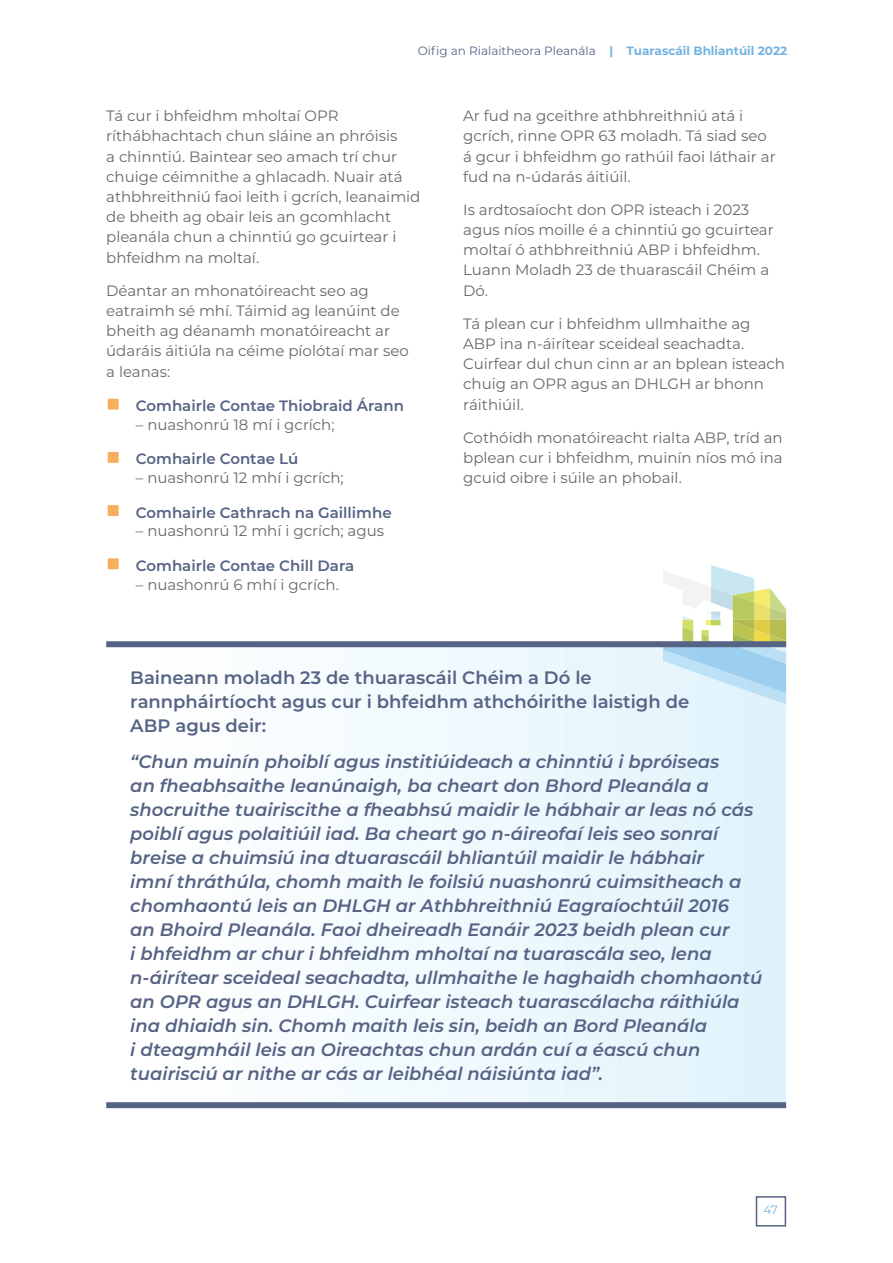
<style>
.page{position:relative;width:893px;height:1263px;background:#fff}
.page>*{position:absolute;margin:0;border:0;box-sizing:border-box;transform-origin:0 0}
.t1{font:italic 600 18px/24px "Montserrat";color:#566385}
.t2{font:600 18px/24px "Montserrat";color:#566385}
.t3{font:15px/20.2px "Montserrat";color:#68686b}
.t4{font:600 15px "Montserrat";color:#566385}
.t5{font:12px "Montserrat";color:#566385}
.t6{font:12px "Montserrat";color:#72b3e1}
.s1{font-weight:700;color:#72b3e2}
.s2{font-weight:700;color:#72b3e1}
</style>
<div class="page">
<div style="left:756px;top:1196px;width:30px;height:31px;border:2px solid #566385"></div>
<svg style="left:106px;top:647px;width:680px;height:455px"></svg>
<svg style="left:663px;top:565px;width:123px;height:140px"></svg>
<div style="left:106px;top:641px;width:680px;height:6px;background:#566385"></div>
<div style="left:106px;top:1102px;width:680px;height:6px;background:#566385"></div>
<div style="left:107px;top:398px;width:12px;height:12px;background:#f8af5d"></div>
<div style="left:106px;top:397px;width:14px;height:14px;border:2px solid #fff"></div>
<div style="left:107px;top:451px;width:12px;height:13px;background:#f8af5d"></div>
<div style="left:106px;top:450px;width:14px;height:14px;border:2px solid #fff"></div>
<div style="left:107px;top:504px;width:12px;height:13px;background:#f8af5d"></div>
<div style="left:106px;top:504px;width:14px;height:14px;border:2px solid #fff"></div>
<div style="left:107px;top:558px;width:12px;height:12px;background:#f8af5d"></div>
<div style="left:106px;top:557px;width:14px;height:14px;border:2px solid #fff"></div>
<p class="t5" style="left:418px;top:46px;width:371px">Oifig an Rialaitheora Pleanála <span class="s1">|</span> <span class="s2">Tuarascáil Bhliantúil 2022</span></p>
<p class="t3" style="left:106px;top:106px;width:316px">Tá cur i bhfeidhm mholtaí OPR ríthábhachtach chun sláine an phróisis<br>a chinntiú. Baintear seo amach trí chur chuige céimnithe a ghlacadh. Nuair atá athbhreithniú faoi leith i gcrích, leanaimid de bheith ag obair leis an gcomhlacht pleanála chun a chinntiú go gcuirtear i bhfeidhm na moltaí.</p>
<p class="t3" style="left:106px;top:281px;width:304px">Déantar an mhonatóireacht seo ag eatraimh sé mhí. Táimid ag leanúint de bheith ag déanamh monatóireacht ar údaráis áitiúla na céime píolótaí mar seo a leanas:</p>
<p class="t4" style="left:136px;top:399px;width:269px">Comhairle Contae Thiobraid Árann</p>
<p class="t3" style="left:136px;top:415px;width:200px">– nuashonrú 18 mí i gcrích;</p>
<p class="t4" style="left:136px;top:453px;width:164px">Comhairle Contae Lú</p>
<p class="t3" style="left:136px;top:468px;width:209px">– nuashonrú 12 mhí i gcrích;</p>
<p class="t4" style="left:136px;top:506px;width:257px">Comhairle Cathrach na Gaillimhe</p>
<p class="t3" style="left:136px;top:522px;width:250px">– nuashonrú 12 mhí i gcrích; agus</p>
<p class="t4" style="left:136px;top:559px;width:220px">Comhairle Contae Chill Dara</p>
<p class="t3" style="left:136px;top:575px;width:204px">– nuashonrú 6 mhí i gcrích.</p>
<p class="t3" style="left:463px;top:106px;width:314px">Ar fud na gceithre athbhreithniú atá i gcrích, rinne OPR 63 moladh. Tá siad seo á gcur i bhfeidhm go rathúil faoi láthair ar fud na n-údarás áitiúil.</p>
<p class="t3" style="left:463px;top:200px;width:312px">Is ardtosaíocht don OPR isteach i 2023 agus níos moille é a chinntiú go gcuirtear moltaí ó athbhreithniú ABP i bhfeidhm.<br>Luann Moladh 23 de thuarascáil Chéim a<br>Dó.</p>
<p class="t3" style="left:463px;top:314px;width:323px">Tá plean cur i bhfeidhm ullmhaithe ag<br>ABP ina n-áirítear sceideal seachadta.<br>Cuirfear dul chun cinn ar an bplean isteach chuig an OPR agus an DHLGH ar bhonn ráithiúil.</p>
<p class="t3" style="left:463px;top:428px;width:321px;text-align:justify">Cothóidh monatóireacht rialta ABP, tríd an bplean cur i bhfeidhm, muinín níos mó ina gcuid oibre i súile an phobail.</p>
<p class="t2" style="left:130px;top:666px;width:560px">Baineann moladh 23 de thuarascáil Chéim a Dó le rannpháirtíocht agus cur i bhfeidhm athchóirithe laistigh de<br>ABP agus deir:</p>
<p class="t1" style="left:130px;top:751px;width:634px">“Chun muinín phoiblí agus institiúideach a chinntiú i bpróiseas<br>an fheabhsaithe leanúnaigh, ba cheart don Bhord Pleanála a shocruithe tuairiscithe a fheabhsú maidir le hábhair ar leas nó cás poiblí agus polaitiúil iad. Ba cheart go n-áireofaí leis seo sonraí breise a chuimsiú ina dtuarascáil bhliantúil maidir le hábhair<br>imní thráthúla, chomh maith le foilsiú nuashonrú cuimsitheach a chomhaontú leis an DHLGH ar Athbhreithniú Eagraíochtúil 2016<br>an Bhoird Pleanála. Faoi dheireadh Eanáir 2023 beidh plean cur<br>i bhfeidhm ar chur i bhfeidhm mholtaí na tuarascála seo, lena n-áirítear sceideal seachadta, ullmhaithe le haghaidh chomhaontú an OPR agus an DHLGH. Cuirfear isteach tuarascálacha ráithiúla ina dhiaidh sin. Chomh maith leis sin, beidh an Bord Pleanála<br>i dteagmháil leis an Oireachtas chun ardán cuí a éascú chun tuairisciú ar nithe ar cás ar leibhéal náisiúnta iad”.</p>
<p class="t6" style="left:764px;top:1205px;width:16px">47</p>
</div>
